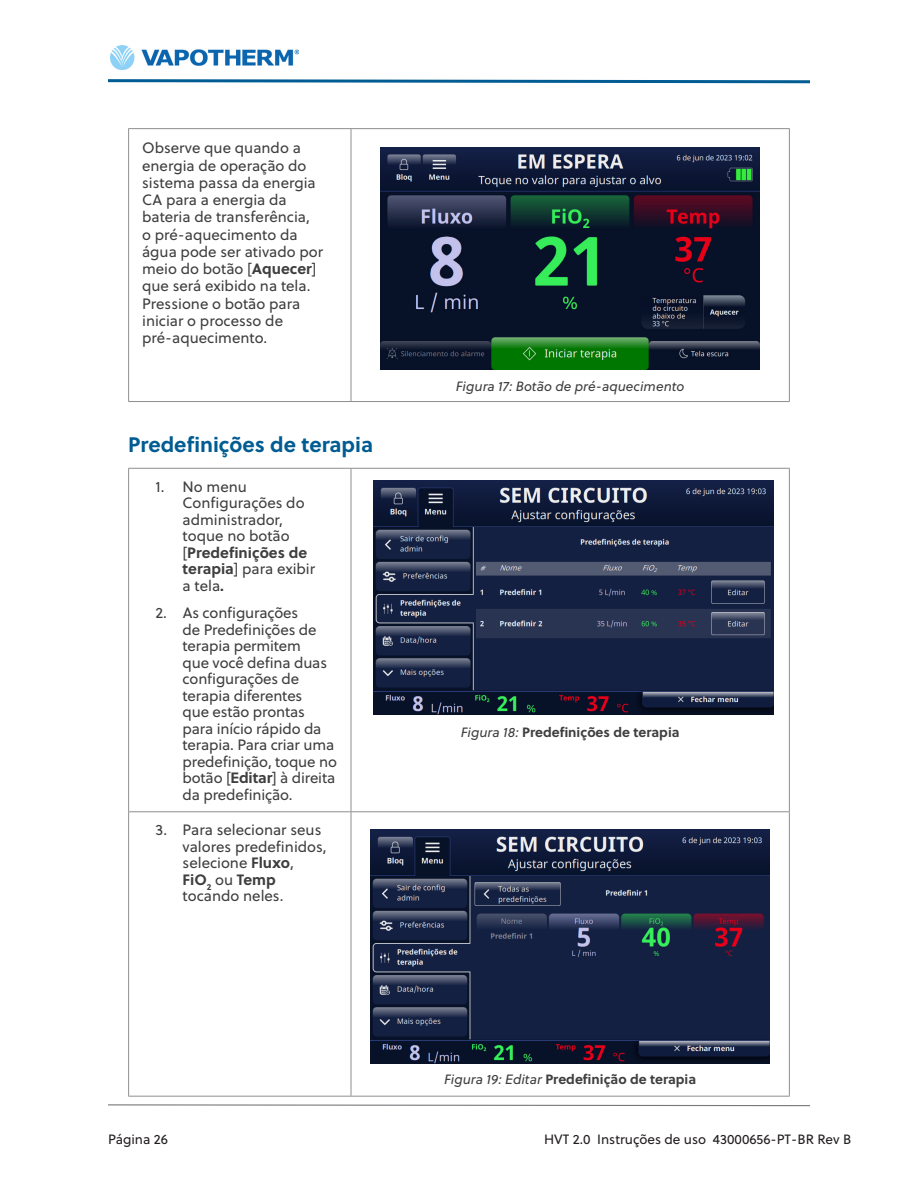
<style>
.page{position:relative;width:918px;height:1188px;background:#fff}
.page>*{position:absolute;margin:0;border:0;box-sizing:border-box;transform-origin:0 0}
.Header_3{font:700 21px "Soleil";color:#005c93}
.Table_text_10_pt_lef{font:15px/16.5px "Soleil";color:#3e3e3f}
.t1{font:700 13.5px "Soleil";color:#3e3e3f}
.t2{font:13.5px "Soleil";color:#231f20}
.t3{font:italic 13.5px "Soleil";color:#3e3e3f}
.s1{font-weight:700}
.s2{font-weight:400;font-style:italic}
.s3{font-style:inherit}
</style>
<div class="page">
<svg style="left:108px;top:1104px;width:702px;height:3px"></svg>
<svg style="left:108px;top:79px;width:702px;height:5px"></svg>
<img style="left:111px;top:45px;width:188px;height:25px">
<hr style="left:128px;top:128px;width:223px;height:1px;background:#8d8f92">
<hr style="left:128px;top:129px;width:1px;height:272px;background:#8d8f92">
<hr style="left:351px;top:128px;width:439px;height:1px;background:#8d8f92">
<hr style="left:351px;top:129px;width:1px;height:272px;background:#8d8f92">
<hr style="left:789px;top:129px;width:1px;height:272px;background:#8d8f92">
<hr style="left:128px;top:401px;width:223px;height:1px;background:#8d8f92">
<hr style="left:351px;top:401px;width:439px;height:1px;background:#8d8f92">
<img style="left:381px;top:147px;width:379px;height:222px">
<hr style="left:128px;top:468px;width:223px;height:1px;background:#8d8f92">
<hr style="left:128px;top:469px;width:1px;height:342px;background:#8d8f92">
<hr style="left:351px;top:468px;width:439px;height:1px;background:#8d8f92">
<hr style="left:351px;top:469px;width:1px;height:342px;background:#8d8f92">
<hr style="left:789px;top:469px;width:1px;height:342px;background:#8d8f92">
<hr style="left:128px;top:811px;width:223px;height:1px;background:#8d8f92">
<hr style="left:128px;top:812px;width:1px;height:284px;background:#8d8f92">
<hr style="left:351px;top:811px;width:439px;height:1px;background:#8d8f92">
<hr style="left:351px;top:812px;width:1px;height:284px;background:#8d8f92">
<hr style="left:789px;top:812px;width:1px;height:284px;background:#8d8f92">
<hr style="left:128px;top:1096px;width:223px;height:1px;background:#8d8f92">
<hr style="left:351px;top:1096px;width:439px;height:1px;background:#8d8f92">
<img style="left:374px;top:480px;width:399px;height:234px">
<img style="left:370px;top:829px;width:400px;height:234px">
<p class="Table_text_10_pt_lef" style="left:142px;top:139px;width:182px;line-height:17.2px">Observe que quando a energia de operação do sistema passa da energia<br>CA para a energia da bateria de transferência,<br>o pré-aquecimento da água pode ser ativado por meio do botão [<span class="s1">Aquecer</span>] que será exibido na tela.<br>Pressione o botão para iniciar o processo de pré-aquecimento.</p>
<p class="Header_3" style="left:128px;top:428px;width:246px">Predefinições de terapia</p>
<p class="Table_text_10_pt_lef" style="left:183px;top:478px;width:134px;text-indent:-27px">1. No menu<br>Configurações do administrador, toque no botão [<span class="s1">Predefinições de terapia</span>] para exibir a tela<span class="s1">.</span></p>
<p class="Table_text_10_pt_lef" style="left:183px;top:604px;width:156px;text-indent:-27px">2. As configurações<br>de Predefinições de terapia permitem<br>que você defina duas configurações de terapia diferentes<br>que estão prontas para início rápido da terapia. Para criar uma predefinição, toque no botão [<span class="s1">Editar</span>] à direita da predefinição.</p>
<p class="Table_text_10_pt_lef" style="left:183px;top:821px;width:146px;text-indent:-27px">3. Para selecionar seus valores predefinidos, selecione <span class="s1">Fluxo</span>,<br><span class="s1">FiO</span><sub>2</sub> ou <span class="s1">Temp </span>tocando neles.</p>
<p class="t3" style="left:456px;top:377px;width:230px">Figura 17: Botão de pré-aquecimento</p>
<p class="t1" style="left:461px;top:722px;width:220px"><span class="s2">Figura 18:</span> Predefinições de terapia</p>
<p class="t1" style="left:444px;top:1069px;width:253px"><span class="s2">Figura 19: Editar</span> Predefinição de terapia</p>
<p class="t2" style="left:108px;top:1129px;width:61px">Página 26</p>
<p class="t2" style="left:544px;top:1129px;width:309px">HVT 2.0 Instruções de uso <span class="s3">43000656-PT-BR Rev B</span></p>
</div>
